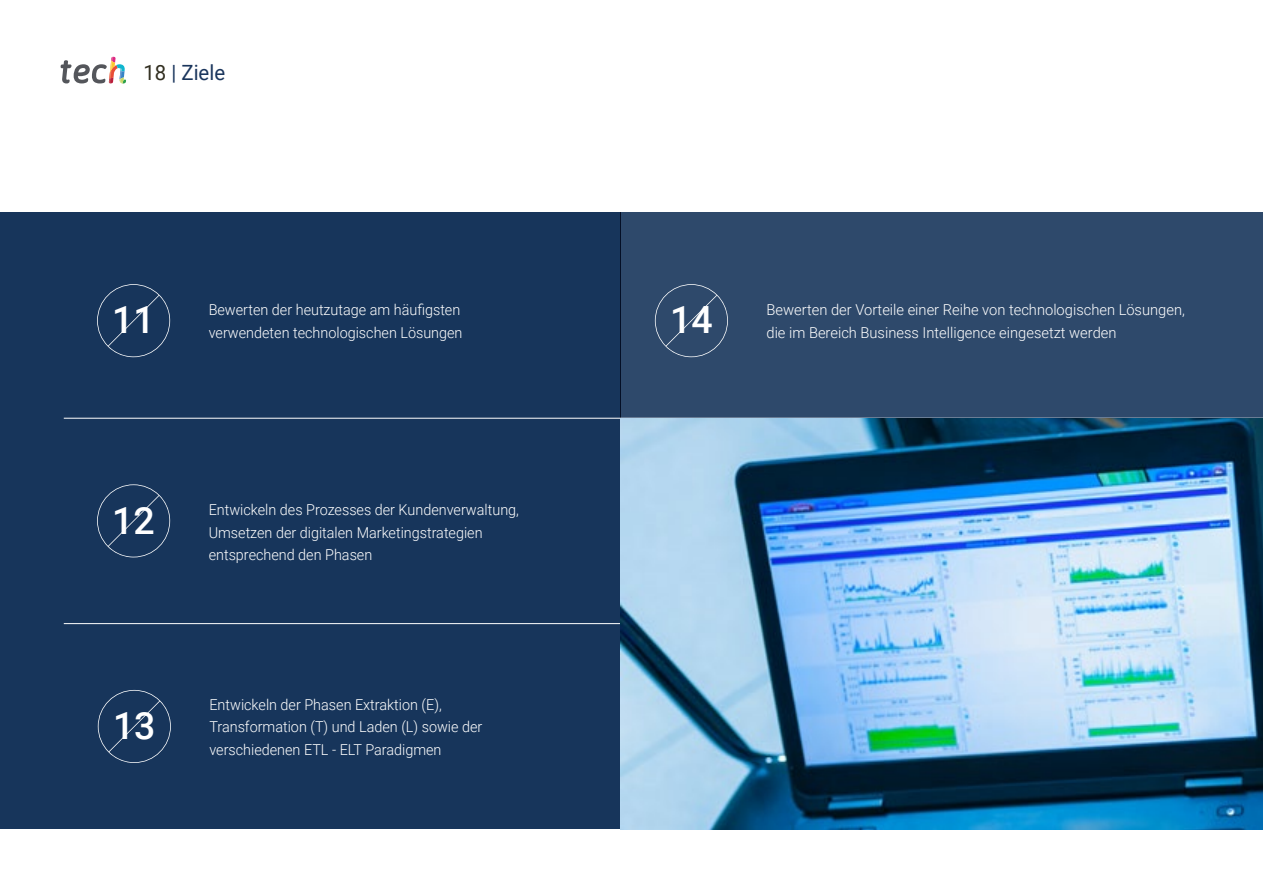
<style>
.page{position:relative;width:1263px;height:893px;background:#fff}
.page>*{position:absolute;margin:0;border:0;box-sizing:border-box;transform-origin:0 0}
.t1{font:500 37.5px "Roboto";color:#fff}
.t2{font:21px "Roboto";color:#1a355c}
.t3{font:300 15px/22.5px "Roboto";color:#fff;scale:.96 1}
.t4{font:300 15px/22.5px "Roboto";color:#fff}
.s1{color:#312e20}
</style>
<div class="page">
<div style="left:0;top:213px;width:621px;height:616px;background:#17355b"></div>
<div style="left:621px;top:213px;width:642px;height:616px;background:#2e496b"></div>
<svg style="left:97px;top:284px;width:73px;height:73px"></svg>
<svg style="left:97px;top:484px;width:73px;height:73px"></svg>
<svg style="left:98px;top:690px;width:73px;height:73px"></svg>
<svg style="left:655px;top:284px;width:73px;height:73px"></svg>
<hr style="left:64px;top:418px;width:1199px;height:1px;background:#fff">
<hr style="left:64px;top:623px;width:1199px;height:1px;background:#fff">
<svg style="left:61px;top:57px;width:65px;height:27px"></svg>
<img style="left:621px;top:418px;width:642px;height:411px">
<h2 class="t2" style="left:144px;top:57px;width:83px"><span class="s1">18</span> | Ziele</h2>
<h1 class="t1" style="left:112px;top:294px;width:44px">11</h1>
<p class="t3" style="left:209px;top:298px;width:264px">Bewerten der heutzutage am häufigsten</p>
<p class="t3" style="left:209px;top:320px;width:266px">verwendeten technologischen Lösungen</p>
<h1 class="t1" style="left:112px;top:494px;width:44px">12</h1>
<h1 class="t1" style="left:113px;top:699px;width:44px">13</h1>
<p class="t3" style="left:209px;top:498px;width:325px">Entwickeln des Prozesses der Kundenverwaltung,<br>Umsetzen der digitalen Marketingstrategien entsprechend den Phasen</p>
<p class="t3" style="left:209px;top:692px;width:286px">Entwickeln der Phasen Extraktion (E),<br>Transformation (T) und Laden (L) sowie der verschiedenen ETL - ELT Paradigmen</p>
<h1 class="t1" style="left:670px;top:294px;width:44px">14</h1>
<p class="t4" style="left:766px;top:298px;width:420px">Bewerten der Vorteile einer Reihe von technologischen Lösungen, die im Bereich Business Intelligence eingesetzt werden</p>
</div>
